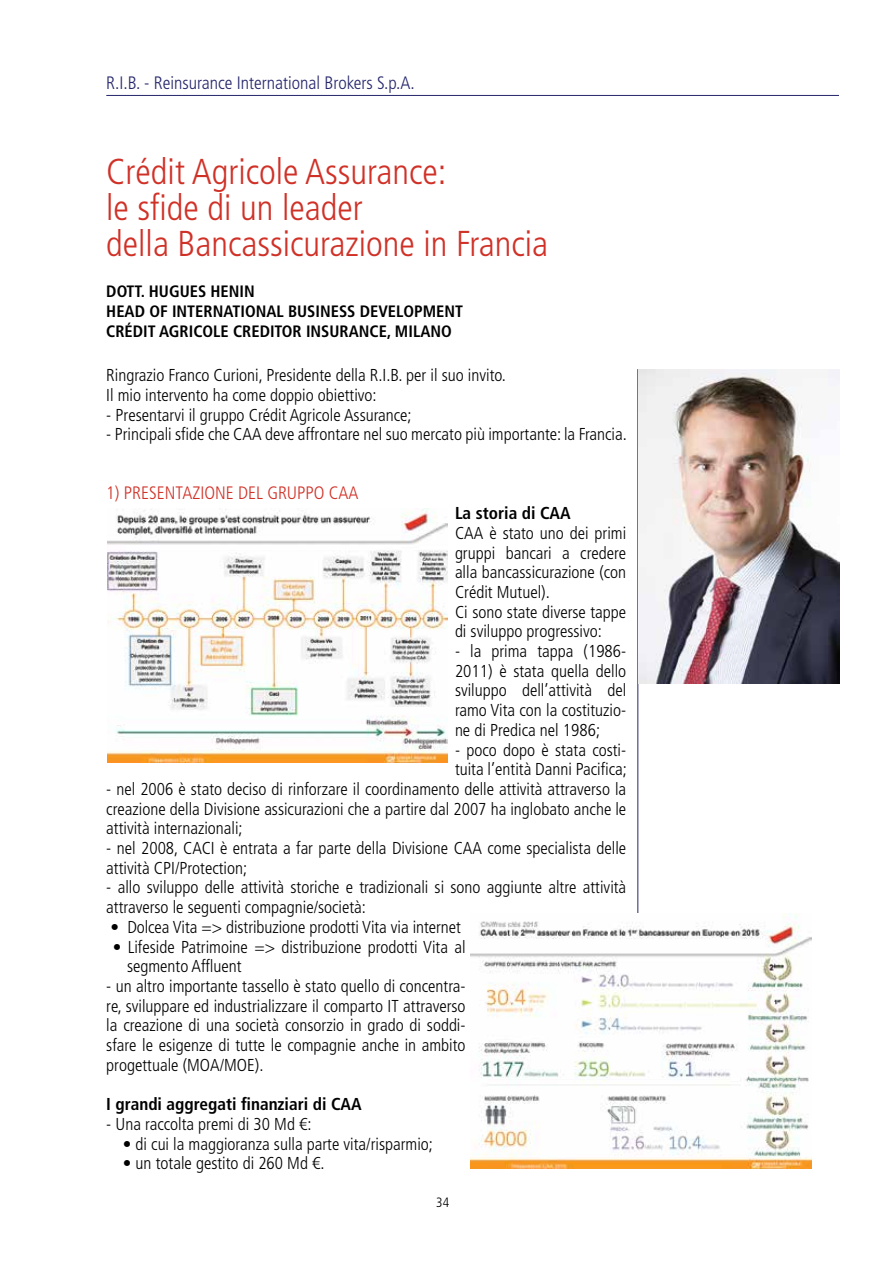
<style>
.page{position:relative;width:893px;height:1263px;background:#fff}
.page>*{position:absolute;margin:0;border:0;box-sizing:border-box;transform-origin:0 0}
.t1{font:300 condensed 36px/36px "Frutiger LT Std";color:#d03127}
.t2{font:300 condensed 18px "Frutiger LT Std";color:#25266b}
.t3{font:300 condensed 18px "Frutiger LT Std";color:#d03127}
.t4{font:300 condensed 17.25px/19.6px "Frutiger LT Std";color:#000}
.t5{font:700 condensed 17.25px "Frutiger LT Std";color:#000}
.t6{font:700 condensed 16.5px/19.8px "Frutiger LT Std";color:#000}
.t7{font:300 condensed 13.5px "Frutiger";color:#000}
</style>
<div class="page">
<hr style="left:106px;top:95px;width:733px;height:1px;background:#25266b">
<img style="left:107px;top:508px;width:341px;height:254px">
<hr style="left:637px;top:369px;width:1px;height:794px;background:#25266b">
<img style="left:471px;top:914px;width:340px;height:254px">
<img style="left:638px;top:369px;width:201px;height:314px">
<p class="t2" style="left:106px;top:72px;width:310px">R.I.B. - Reinsurance International Brokers S.p.A.</p>
<h1 class="t1" style="left:106px;top:154px;width:443px">Crédit Agricole Assurance:<br>le sfide di un leader<br>della Bancassicurazione in Francia</h1>
<p class="t6" style="left:106px;top:282px;width:54px">DOTT. HUGU</p>
<p class="t6" style="left:106px;top:282px;width:144px;text-indent:83px">ES HENIN<br>HEAD OF INTERNATIONAL</p>
<p class="t6" style="left:288px;top:301px;width:18px">BUSIN</p>
<p class="t6" style="left:331px;top:301px;width:76px">ESS DEVELOPM</p>
<p class="t6" style="left:436px;top:301px;width:28px">ENT</p>
<p class="t6" style="left:106px;top:321px;width:72px">CRÉDIT AGRICOL</p>
<p class="t6" style="left:221px;top:321px;width:101px">E CREDITOR INSURANC</p>
<p class="t6" style="left:379px;top:321px;width:39px">E, MILANO</p>
<p class="t4" style="left:106px;top:366px;width:401px">Ringrazio Franco Curioni, Presidente della R.I.B. per il suo invito.<br>Il mio intervento ha come doppio obiettivo:</p>
<p class="t4" style="left:106px;top:405px;width:307px">- Presentarvi il gruppo Crédit Agricole Assurance;</p>
<p class="t4" style="left:106px;top:425px;width:522px">- Principali sfide che CAA deve affrontare nel suo mercato più importante: la Francia.</p>
<p class="t3" style="left:106px;top:483px;width:254px">1) PRESENTAZIONE DEL GRUPPO CAA</p>
<p class="t5" style="left:455px;top:503px;width:117px">LA STORIA DI CAA</p>
<p class="t4" style="left:455px;top:523px;width:173px">CAA è stato uno dei primi gruppi bancari a credere alla bancassicurazione (con<br>Crédit Mutuel).<br>Ci sono state diverse tappe di sviluppo progressivo:</p>
<p class="t4" style="left:455px;top:641px;width:173px;text-align:justify">- la prima tappa (1986- 2011) è stata quella dello sviluppo dell’attività del ramo Vita con la costituzio&shy;ne di Predica nel 1986;</p>
<p class="t4" style="left:455px;top:740px;width:173px">- poco dopo è stata costi&shy;tuita l’entità Danni Pacifica;</p>
<p class="t4" style="left:106px;top:779px;width:521px;text-align:justify">- nel 2006 è stato deciso di rinforzare il coordinamento delle attività attraverso la creazione della Divisione assicurazioni che a partire dal 2007 ha inglobato anche le attività internazionali;</p>
<p class="t4" style="left:106px;top:838px;width:521px">- nel 2008, CACI è entrata a far parte della Divisione CAA come specialista delle attività CPI/Protection;</p>
<p class="t4" style="left:106px;top:878px;width:521px">- allo sviluppo delle attività storiche e tradizionali si sono aggiunte altre attività attraverso le seguenti compagnie/società:</p>
<p class="t4" style="left:110px;top:917px;width:352px">• Dolcea Vita =&gt; distribuzione prodotti Vita via internet</p>
<p class="t4" style="left:127px;top:937px;width:340px;text-indent:-14px">• Lifeside Patrimoine =&gt; distribuzione prodotti Vita al segmento Affluent</p>
<p class="t4" style="left:106px;top:976px;width:361px;text-align:justify">- un altro importante tassello è stato quello di concentra&shy;re, sviluppare ed industrializzare il comparto IT attraverso la creazione di una società consorzio in grado di soddi&shy;sfare le esigenze di tutte le compagnie anche in ambito progettuale (MOA/MOE).</p>
<p class="t5" style="left:106px;top:1094px;width:257px">I GRANDI AGGREGATI FINANZIARI DI CAA</p>
<p class="t4" style="left:106px;top:1114px;width:207px">- Una raccolta premi di 30 Md €:</p>
<p class="t4" style="left:123px;top:1134px;width:312px">• di cui la maggioranza sulla parte vita/risparmio;</p>
<p class="t4" style="left:123px;top:1154px;width:203px">• un totale gestito di 260 Md €.</p>
<p class="t7" style="left:436px;top:1195px;width:14px">34</p>
</div>
